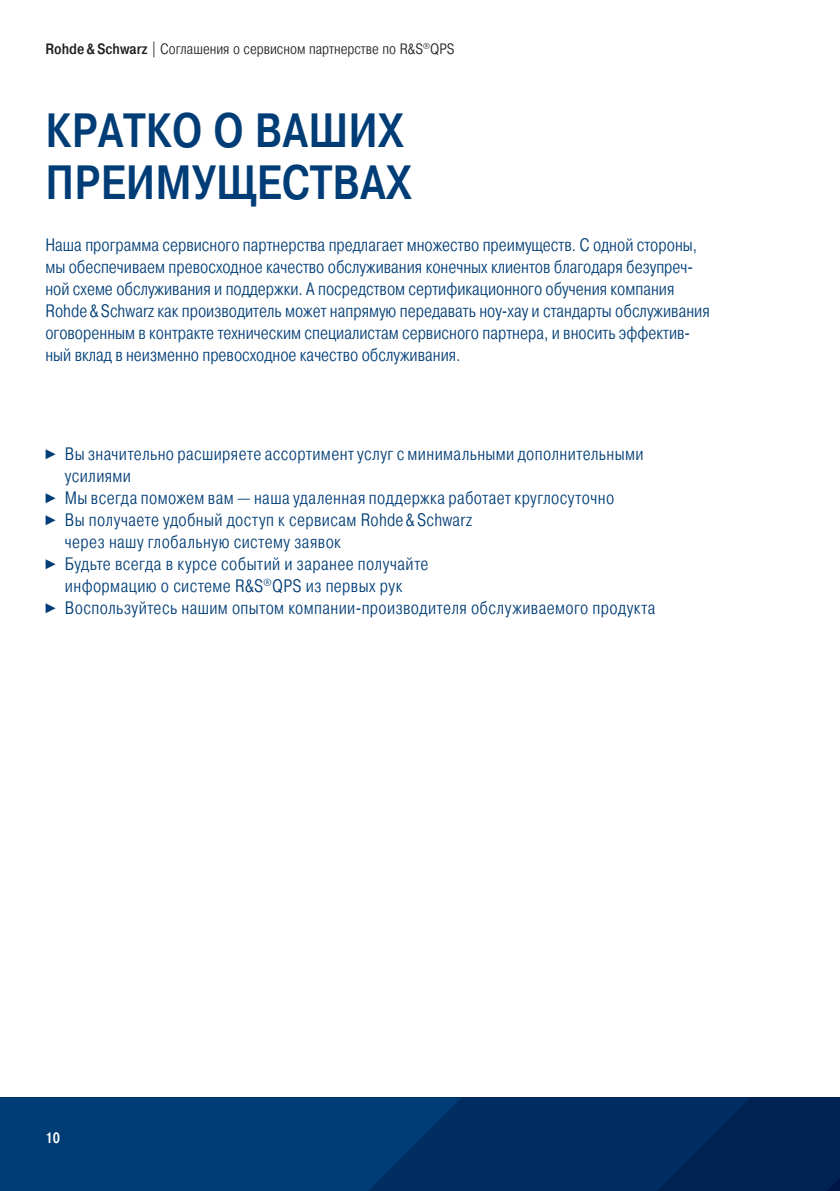
<style>
.page{position:relative;width:840px;height:1191px;background:#fff}
.page>*{position:absolute;margin:0;border:0;box-sizing:border-box;transform-origin:0 0}
.t1{font:500 48px/52px "Pragmatica Cond";letter-spacing:.005em;color:#003d76}
.t2{font:300 18px/22px "Pragmatica Cond";color:#003d76}
.t3{font:300 18px "Pragmatica Cond";letter-spacing:.02em;color:#003d76}
.t4{font:300 15px "Pragmatica Cond";color:#231f20}
.t5{font:500 15px "Pragmatica Cond";color:#fff}
.s1{font-weight:500}
.s2{font-family:"Arial";font-weight:400;font-size:14px}
</style>
<div class="page">
<div style="left:750px;top:1097px;width:89px;height:94px;background:#002354"></div>
<svg style="left:461px;top:1097px;width:289px;height:94px;background:#002b5f"></svg>
<svg style="left:0;top:1097px;width:461px;height:94px;background:#003b74"></svg>
<p class="t4" style="left:45px;top:40px;width:410px"><span class="s1">Rohde&amp;Schwarz</span> | Соглашения о сервисном партнерстве по R&amp;S<sup>®</sup>QPS</p>
<h1 class="t1" style="left:46px;top:105px;width:367px">КРАТКО О ВАШИХ<br>ПРЕИМУЩЕСТВАХ</h1>
<p class="t2" style="left:45px;top:234px;width:665px">Наша программа сервисного партнерства предлагает множество преимуществ. С одной стороны, мы обеспечиваем превосходное качество обслуживания конечных клиентов благодаря безупреч&shy;ной схеме обслуживания и поддержки. А посредством сертификационного обучения компания Rohde&amp;Schwarz как производитель может напрямую передавать ноу-хау и стандарты обслуживания оговоренным в контракте техническим специалистам сервисного партнера, и вносить эффектив&shy;ный вклад в неизменно превосходное качество обслуживания.</p>
<p class="t3" style="left:44px;top:443px;width:600px"><span class="s2">►</span> Вы значительно расширяете ассортимент услуг с минимальными дополнительными</p>
<p class="t3" style="left:65px;top:465px;width:68px">усилиями</p>
<p class="t3" style="left:44px;top:487px;width:571px"><span class="s2">►</span> Мы всегда поможем вам — наша удаленная поддержка работает круглосуточно</p>
<p class="t3" style="left:44px;top:509px;width:429px"><span class="s2">►</span> Вы получаете удобный доступ к сервисам Rohde&amp;Schwarz</p>
<p class="t3" style="left:65px;top:531px;width:277px">через нашу глобальную систему заявок</p>
<p class="t3" style="left:44px;top:553px;width:386px"><span class="s2">►</span> Будьте всегда в курсе событий и заранее получайте</p>
<p class="t3" style="left:65px;top:575px;width:338px">информацию о системе R&amp;S<sup>®</sup>QPS из первых рук</p>
<p class="t3" style="left:44px;top:597px;width:613px"><span class="s2">►</span> Воспользуйтесь нашим опытом компании-производителя обслуживаемого продукта</p>
<p class="t5" style="left:45px;top:1128px;width:16px">10</p>
</div>
